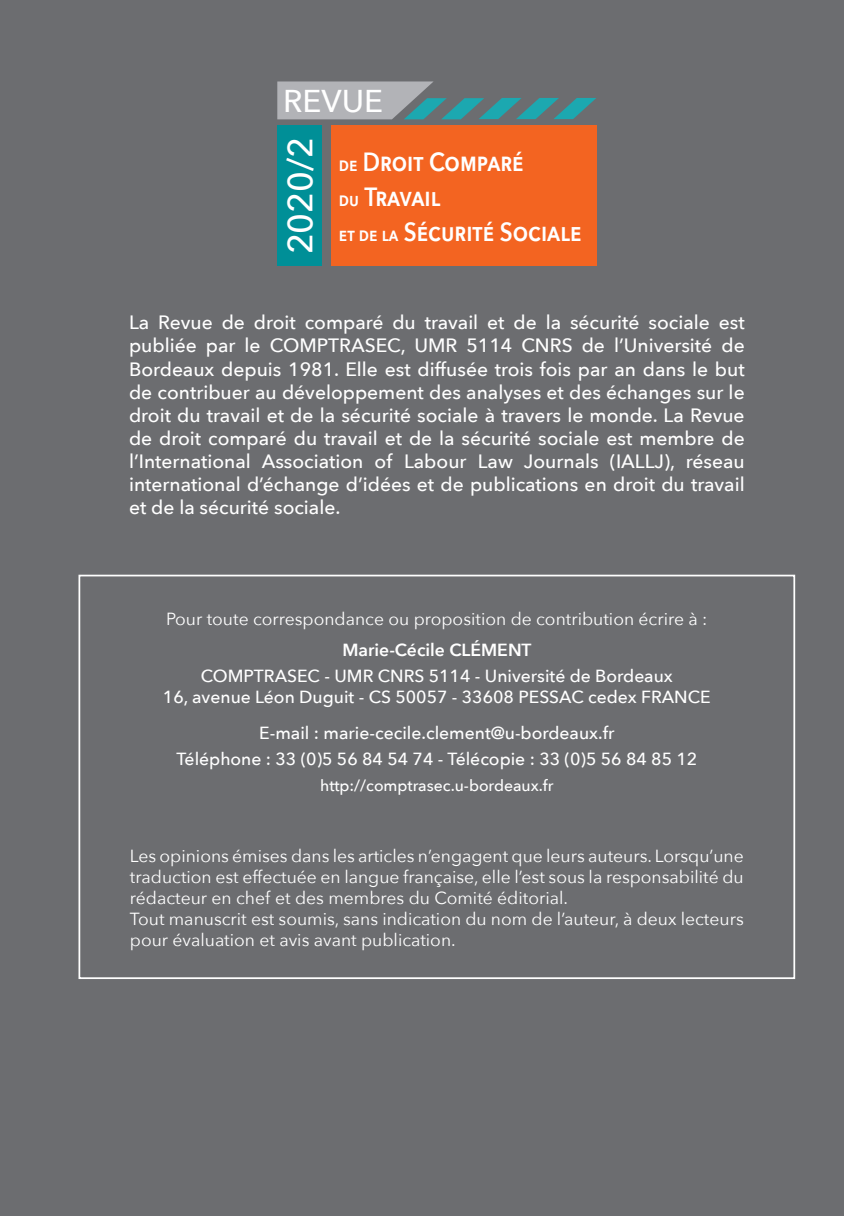
<style>
.page{position:relative;width:844px;height:1216px;background:#fff}
.page>*{position:absolute;margin:0;border:0;box-sizing:border-box;transform-origin:0 0}
.t1{font:500 35px "Avenir Next";color:#fff}
.t2{font:500 31.5px "Avenir Next";color:#fff}
.t3{font:600 26.25px "Avenir Next";color:#fff;scale:.86 1}
.t4{font:500 19.25px/23.1px "Avenir Next";color:#fff;text-align:justify}
.t5{font:17.5px/21px "Avenir Next";color:#fff;text-align:justify}
.t6{font:500 17.5px "Avenir Next";color:#fff}
.t7{font:600 17.5px "Avenir Next";color:#fff}
.t8{font:500 15.75px "Avenir Next";color:#fff}
.s1{font-size:19.25px}
</style>
<div class="page">
<div style="left:0;top:0;width:843px;height:1215px;background:#6c6d70"></div>
<div style="left:78px;top:574px;width:717px;height:405px;border:2px solid #fff"></div>
<div style="left:330px;top:126px;width:266px;height:140px;background:#f36421"></div>
<div style="left:277px;top:126px;width:44px;height:140px;background:#008f97"></div>
<svg style="left:277px;top:81px;width:319px;height:38px"></svg>
<p class="t2" style="left:283px;top:74px;width:101px">REVUE</p>
<p class="t1" style="left:270px;top:254px;width:119px;rotate:-90deg">2020/2</p>
<p class="t3" style="left:339px;top:139px;width:216px"><span class="s1">de</span> Droit Comparé</p>
<p class="t3" style="left:339px;top:174px;width:120px"><span class="s1">du</span> Travail</p>
<p class="t3" style="left:339px;top:209px;width:283px"><span class="s1">et de la</span> Sécurité Sociale</p>
<p class="t4" style="left:129px;top:310px;width:617px">La Revue de droit comparé du travail et de la sécurité sociale est publiée par le COMPTRASEC, UMR 5114 CNRS de l’Université de Bordeaux depuis 1981. Elle est diffusée trois fois par an dans le but de contribuer au développement des analyses et des échanges sur le droit du travail et de la sécurité sociale à travers le monde. La Revue de droit comparé du travail et de la sécurité sociale est membre de l’International Association of Labour Law Journals (IALLJ), réseau international d’échange d’idées et de publications en droit du travail et de la sécurité sociale.</p>
<p class="t5" style="left:166px;top:608px;width:542px">Pour toute correspondance ou proposition de contribution écrire à :</p>
<p class="t7" style="left:342px;top:635px;width:190px">Marie-Cécile CLÉMENT</p>
<p class="t6" style="left:201px;top:661px;width:473px">COMPTRASEC - UMR CNRS 5114 - Université de Bordeaux</p>
<p class="t6" style="left:163px;top:682px;width:549px">16, avenue Léon Duguit - CS 50057 - 33608 PESSAC cedex FRANCE</p>
<p class="t6" style="left:259px;top:718px;width:356px">E-mail : marie-cecile.clement@u-bordeaux.fr</p>
<p class="t6" style="left:176px;top:744px;width:522px">Téléphone : 33 (0)5 56 84 54 74 - Télécopie : 33 (0)5 56 84 85 12</p>
<p class="t8" style="left:320px;top:772px;width:235px">http://comptrasec.u-bordeaux.fr</p>
<p class="t5" style="left:130px;top:844px;width:615px">Les opinions émises dans les articles n’engagent que leurs auteurs. Lorsqu’une traduction est effectuée en langue française, elle l’est sous la responsabilité du rédacteur en chef et des membres du Comité éditorial.</p>
<p class="t5" style="left:130px;top:907px;width:615px">Tout manuscrit est soumis, sans indication du nom de l’auteur, à deux lecteurs pour évaluation et avis avant publication.</p>
</div>
